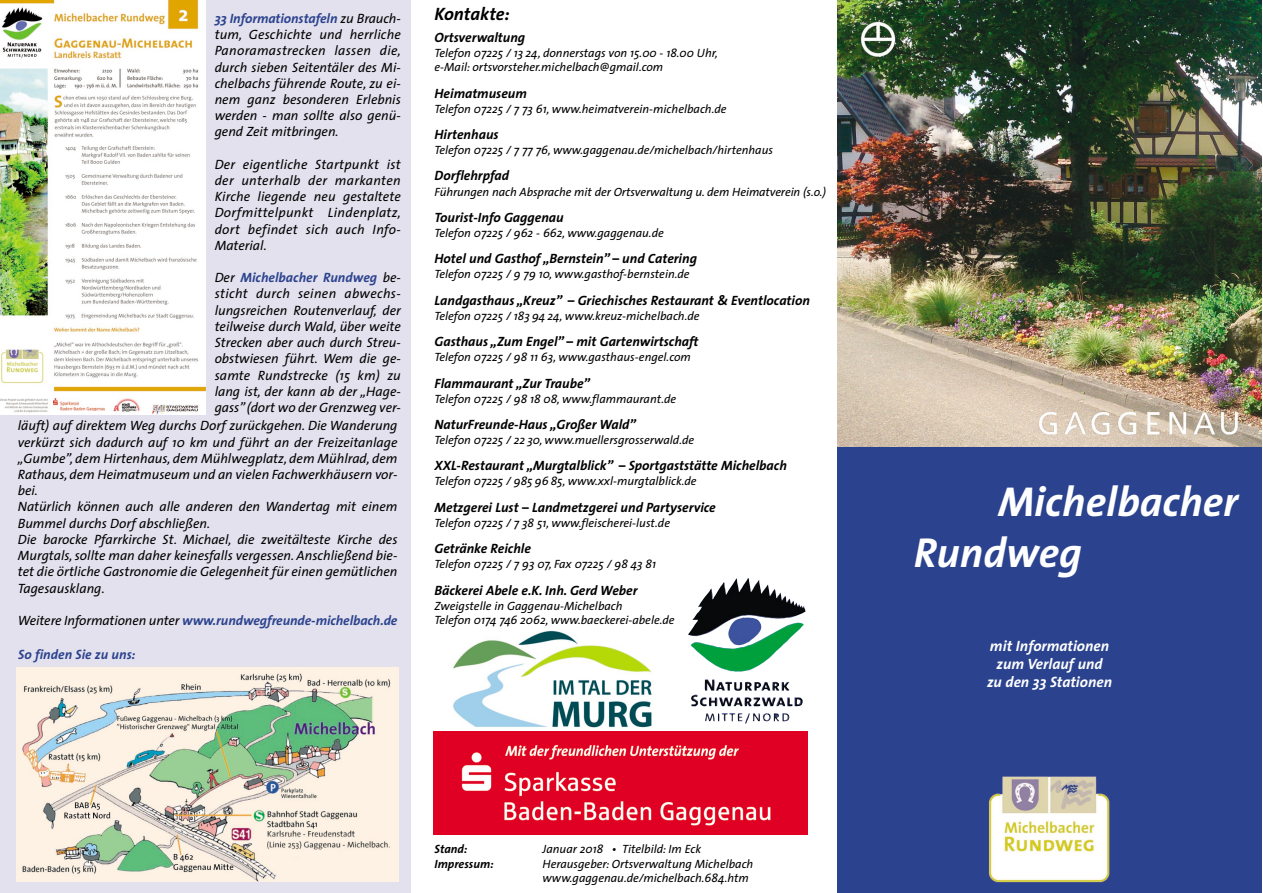
<style>
.page{position:relative;width:1263px;height:893px;background:#fff}
.page>*{position:absolute;margin:0;border:0;box-sizing:border-box;transform-origin:0 0}
.t1{font:italic 700 42px/50.4px "The Sans";color:#fff}
.t2{font:italic 700 18px "The Sans";color:#000}
.t3{font:italic 700 15px/18px "The Sans";color:#fff;text-align:center}
.t4{font:italic 13.5px/16.2px "The Sans";color:#000;text-align:justify}
.t5{font:italic 700 13.5px "The Sans";color:#000}
.t6{font:italic 700 13.5px "The Sans";letter-spacing:-.005em;color:#2b438e}
.t7{font:italic 12px/14.4px "The Sans";color:#000}
.t8{font:italic 700 12px "The Sans";color:#000}
.s1{font-weight:700;color:#2b438e}
.s2{font-weight:400;color:#000}
</style>
<div class="page">
<div style="left:0;top:0;width:412px;height:892px;background:#e4e1ee"></div>
<img style="left:0;top:0;width:205px;height:414px">
<div style="left:837px;top:446px;width:425px;height:446px;background:#2b438e"></div>
<img style="left:837px;top:0;width:425px;height:446px">
<img style="left:433px;top:731px;width:374px;height:103px">
<img style="left:988px;top:776px;width:122px;height:107px">
<img style="left:16px;top:668px;width:382px;height:213px">
<div style="left:53px;top:398px;width:58px;height:15px;background:#fff"></div>
<img style="left:53px;top:399px;width:52px;height:12px">
<img style="left:453px;top:630px;width:199px;height:97px">
<svg style="left:691px;top:679px;width:112px;height:45px"></svg>
<img style="left:688px;top:578px;width:118px;height:94px">
<p class="t4" style="left:215px;top:12px;width:188px"><span class="s1">33 Informationstafeln</span> zu Brauch&shy;tum, Geschichte und herrliche Panoramastrecken lassen die, durch sieben Seitentäler des Mi&shy;chelbachs führende Route, zu ei&shy;nem ganz besonderen Erlebnis werden - man sollte also genü&shy;gend Zeit mitbringen.</p>
<p class="t4" style="left:215px;top:157px;width:188px">Der eigentliche Startpunkt ist der unterhalb der markanten Kirche liegende neu gestaltete Dorfmittelpunkt Lindenplatz, dort befindet sich auch Info-Material.</p>
<p class="t4" style="left:215px;top:271px;width:188px">Der <span class="s1">Michelbacher Rundweg</span> be&shy;sticht durch seinen abwechs&shy;lungsreichen Routenverlauf, der teilweise durch Wald, über weite Strecken aber auch durch Streu&shy;obstwiesen führt. Wem die ge&shy;samte Rundstrecke (15 km) zu lang ist, der kann ab der „Hage&shy;gass” (dort wo der Grenzweg ver-</p>
<p class="t4" style="left:18px;top:419px;width:381px;text-align:left">läuft) auf direktem Weg durchs Dorf zurückgehen. Die Wanderung verkürzt sich dadurch auf 10 km und führt an der Freizeitanlage „Gumbe”, dem Hirtenhaus, dem Mühlwegplatz, dem Mühlrad, dem Rathaus, dem Heimatmuseum und an vielen Fachwerkhäusern vor&shy;bei.<br>Natürlich können auch alle anderen den Wandertag mit einem Bummel durchs Dorf abschließen.<br>Die barocke Pfarrkirche St. Michael, die zweitälteste Kirche des Murgtals, sollte man daher keinesfalls vergessen. Anschließend bie&shy;tet die örtliche Gastronomie die Gelegenheit für einen gemütlichen Tagesausklang.</p>
<p class="t6" style="left:18px;top:615px;width:381px"><span class="s2">Weitere Informationen unter</span> www.rundwegfreunde-michelbach.de</p>
<p class="t6" style="left:18px;top:649px;width:119px">So finden Sie zu uns:</p>
<h2 class="t2" style="left:435px;top:7px;width:76px">Kontakte:</h2>
<p class="t5" style="left:435px;top:32px;width:92px">Ortsverwaltung</p>
<p class="t7" style="left:435px;top:47px;width:285px">Telefon 07225 / 13 24, donnerstags von 15.00 - 18.00 Uhr, e-Mail: ortsvorsteher.michelbach@gmail.com</p>
<p class="t5" style="left:435px;top:88px;width:94px">Heimatmuseum</p>
<p class="t7" style="left:435px;top:103px;width:294px">Telefon 07225 / 7 73 61, www.heimatverein-michelbach.de</p>
<p class="t5" style="left:435px;top:129px;width:66px">Hirtenhaus</p>
<p class="t7" style="left:435px;top:144px;width:340px">Telefon 07225 / 7 77 76, www.gaggenau.de/michelbach/hirtenhaus</p>
<p class="t5" style="left:435px;top:171px;width:76px">Dorflehrpfad</p>
<p class="t7" style="left:435px;top:185px;width:393px">Führungen nach Absprache mit der Ortsverwaltung u. dem Heimatverein (s.o.)</p>
<p class="t5" style="left:435px;top:212px;width:131px">Tourist-Info Gaggenau</p>
<p class="t7" style="left:435px;top:227px;width:231px">Telefon 07225 / 962 - 662, www.gaggenau.de</p>
<p class="t5" style="left:435px;top:253px;width:264px">Hotel und Gasthof „Bernstein” – und Catering</p>
<p class="t7" style="left:435px;top:268px;width:257px">Telefon 07225 / 9 79 10, www.gasthof-bernstein.de</p>
<p class="t5" style="left:435px;top:295px;width:377px">Landgasthaus „Kreuz” – Griechisches Restaurant &amp; Eventlocation</p>
<p class="t7" style="left:435px;top:310px;width:267px">Telefon 07225 / 183 94 24, www.kreuz-michelbach.de</p>
<p class="t5" style="left:435px;top:336px;width:266px">Gasthaus „Zum Engel” – mit Gartenwirtschaft</p>
<p class="t7" style="left:435px;top:351px;width:258px">Telefon 07225 / 98 11 63, www.gasthaus-engel.com</p>
<p class="t5" style="left:435px;top:378px;width:157px">Flammaurant „Zur Traube”</p>
<p class="t7" style="left:435px;top:392px;width:243px">Telefon 07225 / 98 18 08, www.flammaurant.de</p>
<p class="t5" style="left:435px;top:419px;width:203px">NaturFreunde-Haus „Großer Wald”</p>
<p class="t7" style="left:435px;top:434px;width:261px">Telefon 07225 / 22 30, www.muellersgrosserwald.de</p>
<p class="t5" style="left:435px;top:460px;width:354px">XXL-Restaurant „Murgtalblick” – Sportgaststätte Michelbach</p>
<p class="t7" style="left:435px;top:475px;width:264px">Telefon 07225 / 985 96 85, www.xxl-murgtalblick.de</p>
<p class="t5" style="left:435px;top:502px;width:283px">Metzgerei Lust – Landmetzgerei und Partyservice</p>
<p class="t7" style="left:435px;top:517px;width:237px">Telefon 07225 / 7 38 51, www.fleischerei-lust.de</p>
<p class="t5" style="left:435px;top:543px;width:98px">Getränke Reichle</p>
<p class="t7" style="left:435px;top:558px;width:223px">Telefon 07225 / 7 93 07, Fax 07225 / 98 43 81</p>
<p class="t5" style="left:435px;top:585px;width:204px">Bäckerei Abele e.K. Inh. Gerd Weber</p>
<p class="t7" style="left:435px;top:599px;width:242px">Zweigstelle in Gaggenau-Michelbach<br>Telefon 0174 746 2062, www.baeckerei-abele.de</p>
<p class="t8" style="left:435px;top:844px;width:34px">Stand:</p>
<p class="t7" style="left:543px;top:843px;width:160px">Januar 2018 • Titelbild: Im Eck</p>
<p class="t8" style="left:435px;top:859px;width:61px">Impressum:</p>
<p class="t7" style="left:543px;top:857px;width:212px">Herausgeber: Ortsverwaltung Michelbach www.gaggenau.de/michelbach.684.htm</p>
<h1 class="t1" style="left:914px;top:481px;width:326px;text-indent:84px">Michelbacher<br>Rundweg</h1>
<p class="t3" style="left:987px;top:638px;width:127px">mit Informationen zum Verlauf und<br>zu den 33 Stationen</p>
</div>
